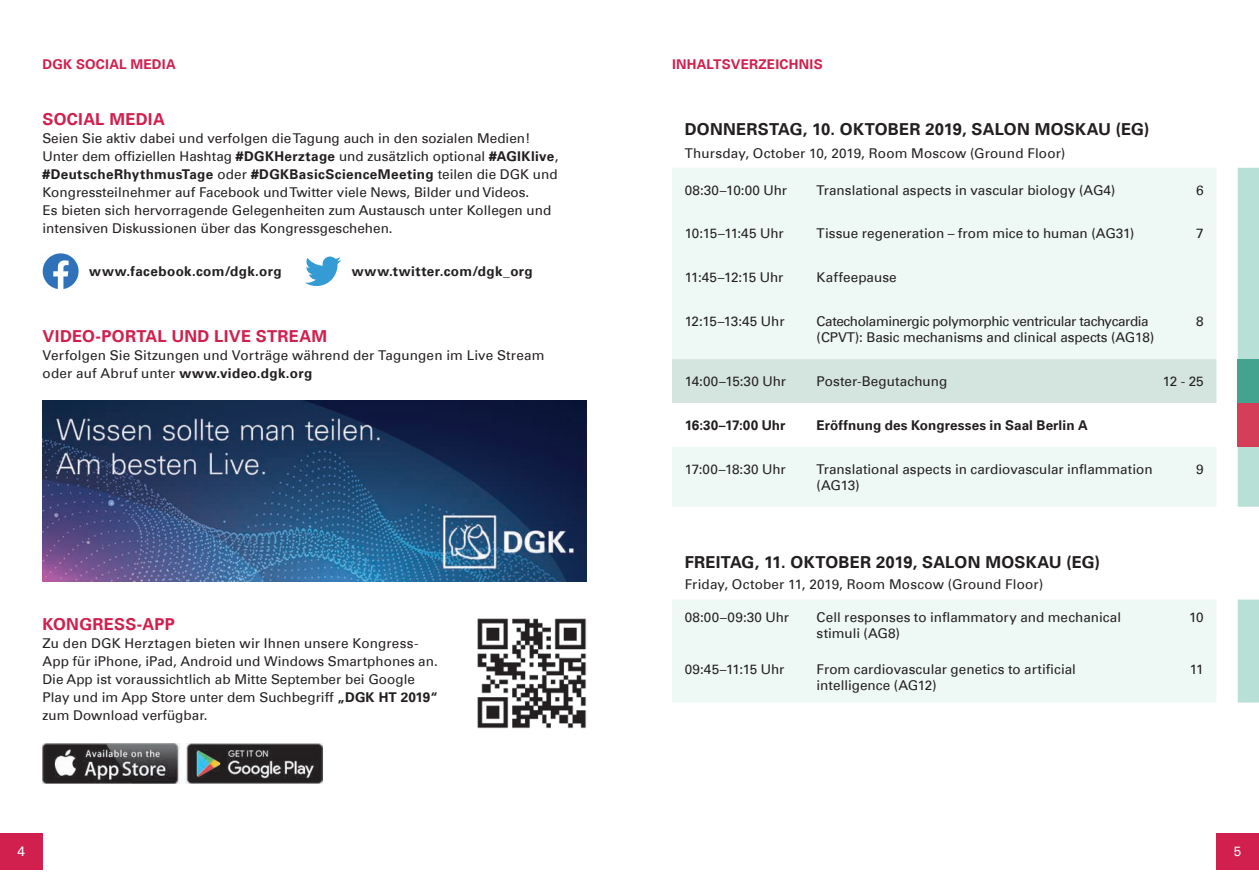
<style>
.page{position:relative;width:1259px;height:893px;background:#fff}
.page>*{position:absolute;margin:0;border:0;box-sizing:border-box;transform-origin:0 0}
.t1{font:700 16.5px "Univers Com 65";letter-spacing:.015em;color:#231f20}
.t2{font:700 16.5px "Univers Com 65";letter-spacing:.02em;color:#d1204e}
.t3{font:13.5px/18px "Univers Com 55 Roman";color:#231f20}
.t4{font:700 13.5px "Univers Com 65";letter-spacing:.025em;color:#231f20}
.t5{font:13.5px/16.2px "Univers Com 55 Roman";letter-spacing:-.03em;color:#231f20}
.t6{font:700 13.5px "Univers Com 65";letter-spacing:.005em;color:#231f20}
.t7{font:700 13.5px "Univers Com 65";letter-spacing:.02em;color:#d1204e}
.t8{font:13.5px "Univers Com 55 Roman";letter-spacing:-.025em;color:#231f20}
.t9{font:13.5px "Univers Com 55 Roman";letter-spacing:-.02em;color:#231f20}
.t10{font:700 13.5px "Univers Com 65";color:#231f20}
.t11{font:13.5px "Univers Com 55 Roman";letter-spacing:.02em;color:#231f20}
.t12{font:13.5px "Univers Com 55 Roman";color:#fff}
.s1{font-family:"Univers Com 65";font-weight:700}
.s2{font-family:"Univers Com 55 Roman";font-weight:400}
</style>
<div class="page">
<img style="left:43px;top:744px;width:280px;height:40px">
<img style="left:43px;top:400px;width:544px;height:182px">
<svg style="left:43px;top:253px;width:36px;height:36px"></svg>
<svg style="left:305px;top:257px;width:36px;height:29px"></svg>
<img style="left:477px;top:618px;width:110px;height:110px">
<svg style="left:672px;top:168px;width:544px;height:339px;fill:#eef8f5"></svg>
<div style="left:1237px;top:168px;width:22px;height:339px;background:#b8e0d6"></div>
<div style="left:672px;top:359px;width:544px;height:44px;background:#d4e4df"></div>
<div style="left:1237px;top:359px;width:22px;height:44px;background:#43a38f"></div>
<div style="left:1237px;top:403px;width:22px;height:44px;background:#d43e59"></div>
<div style="left:672px;top:600px;width:544px;height:102px;background:#eef8f5"></div>
<div style="left:1237px;top:600px;width:22px;height:102px;background:#b8e0d6"></div>
<div style="left:1216px;top:833px;width:43px;height:37px;background:#d1204e"></div>
<div style="left:0;top:833px;width:43px;height:37px;background:#d1204e"></div>
<p class="t7" style="left:43px;top:57px;width:134px">DGK SOCIAL MEDIA</p>
<p class="t2" style="left:43px;top:110px;width:124px">SOCIAL MEDIA</p>
<p class="t3" style="left:43px;top:130px;width:517px">Seien Sie aktiv dabei und verfolgen die Tagung auch in den sozialen Medien!<br>Unter dem offiziellen Hashtag <span class="s1">#DGKHerztage</span> und zusätzlich optional <span class="s1">#AGIKlive</span>,</p>
<p class="t4" style="left:43px;top:167px;width:517px">#DeutscheRhythmusTage <span class="s2">oder</span> #DGKBasicScienceMeeting <span class="s2">teilen die DGK und</span></p>
<p class="t3" style="left:43px;top:184px;width:510px">Kongressteilnehmer auf Facebook und Twitter viele News, Bilder und Videos.<br>Es bieten sich hervorragende Gelegenheiten zum Austausch unter Kollegen und intensiven Diskussionen über das Kongressgeschehen.</p>
<p class="t4" style="left:89px;top:263px;width:194px">www.facebook.com/dgk.org</p>
<p class="t4" style="left:352px;top:263px;width:183px">www.twitter.com/dgk_org</p>
<p class="t2" style="left:43px;top:326px;width:286px">VIDEO-PORTAL UND LIVE STREAM</p>
<p class="t3" style="left:43px;top:346px;width:503px">Verfolgen Sie Sitzungen und Vorträge während der Tagungen im Live Stream oder auf Abruf unter <span class="s1">www.video.dgk.org</span></p>
<p class="t2" style="left:43px;top:614px;width:134px">KONGRESS-APP</p>
<p class="t3" style="left:43px;top:634px;width:397px">Zu den DGK Herztagen bieten wir Ihnen unsere Kongress-App für iPhone, iPad, Android und Windows Smartphones an.<br>Die App ist voraussichtlich ab Mitte September bei Google Play und im App Store unter dem Suchbegriff <span class="s1">„DGK HT 2019“ </span>zum Download verfügbar.</p>
<p class="t7" style="left:672px;top:57px;width:152px">INHALTSVERZEICHNIS</p>
<p class="t1" style="left:685px;top:120px;width:466px">DONNERSTAG, 10. OKTOBER 2019, SALON MOSKAU (EG)</p>
<p class="t3" style="left:685px;top:144px;width:382px">Thursday, October 10, 2019, Room Moscow (Ground Floor)</p>
<p class="t3" style="left:685px;top:181px;width:104px">08:30–10:00 Uhr</p>
<p class="t3" style="left:816px;top:181px;width:300px">Translational aspects in vascular biology (AG4)</p>
<p class="t3" style="left:1196px;top:181px;width:9px">6</p>
<p class="t9" style="left:685px;top:225px;width:100px">10:15–11:45 Uhr</p>
<p class="t3" style="left:816px;top:225px;width:319px">Tissue regeneration – from mice to human (AG31)</p>
<p class="t3" style="left:1196px;top:225px;width:9px">7</p>
<p class="t8" style="left:685px;top:269px;width:100px">11:45–12:15 Uhr</p>
<p class="t3" style="left:816px;top:268px;width:82px">Kaffeepause</p>
<p class="t8" style="left:685px;top:313px;width:101px">12:15–13:45 Uhr</p>
<p class="t5" style="left:816px;top:313px;width:339px">Catecholaminergic polymorphic ventricular tachycardia (CPVT): Basic mechanisms and clinical aspects (AG18)</p>
<p class="t3" style="left:1196px;top:312px;width:9px">8</p>
<p class="t3" style="left:685px;top:372px;width:103px">14:00–15:30 Uhr</p>
<p class="t3" style="left:816px;top:372px;width:132px">Poster-Begutachung</p>
<p class="t3" style="left:1163px;top:372px;width:42px">12 - 25</p>
<p class="t10" style="left:685px;top:417px;width:102px">16:30–17:00 Uhr</p>
<p class="t6" style="left:816px;top:417px;width:272px">Eröffnung des Kongresses in Saal Berlin A</p>
<p class="t3" style="left:685px;top:460px;width:103px">17:00–18:30 Uhr</p>
<p class="t3" style="left:816px;top:461px;width:337px;line-height:16.2px">Translational aspects in cardiovascular inflammation (AG13)</p>
<p class="t3" style="left:1196px;top:460px;width:9px">9</p>
<p class="t1" style="left:685px;top:552px;width:417px">FREITAG, 11. OKTOBER 2019, SALON MOSKAU (EG)</p>
<p class="t3" style="left:685px;top:575px;width:360px">Friday, October 11, 2019, Room Moscow (Ground Floor)</p>
<p class="t11" style="left:685px;top:609px;width:106px">08:00–09:30 Uhr</p>
<p class="t3" style="left:816px;top:609px;width:306px;line-height:16.2px">Cell responses to inflammatory and mechanical stimuli (AG8)</p>
<p class="t3" style="left:1189px;top:608px;width:16px">10</p>
<p class="t3" style="left:685px;top:660px;width:101px">09:45–11:15 Uhr</p>
<p class="t3" style="left:816px;top:661px;width:261px;line-height:16.2px">From cardiovascular genetics to artificial intelligence (AG12)</p>
<p class="t3" style="left:1189px;top:660px;width:15px">11</p>
<p class="t12" style="left:18px;top:843px;width:9px">4</p>
<p class="t12" style="left:1234px;top:843px;width:9px">5</p>
</div>
